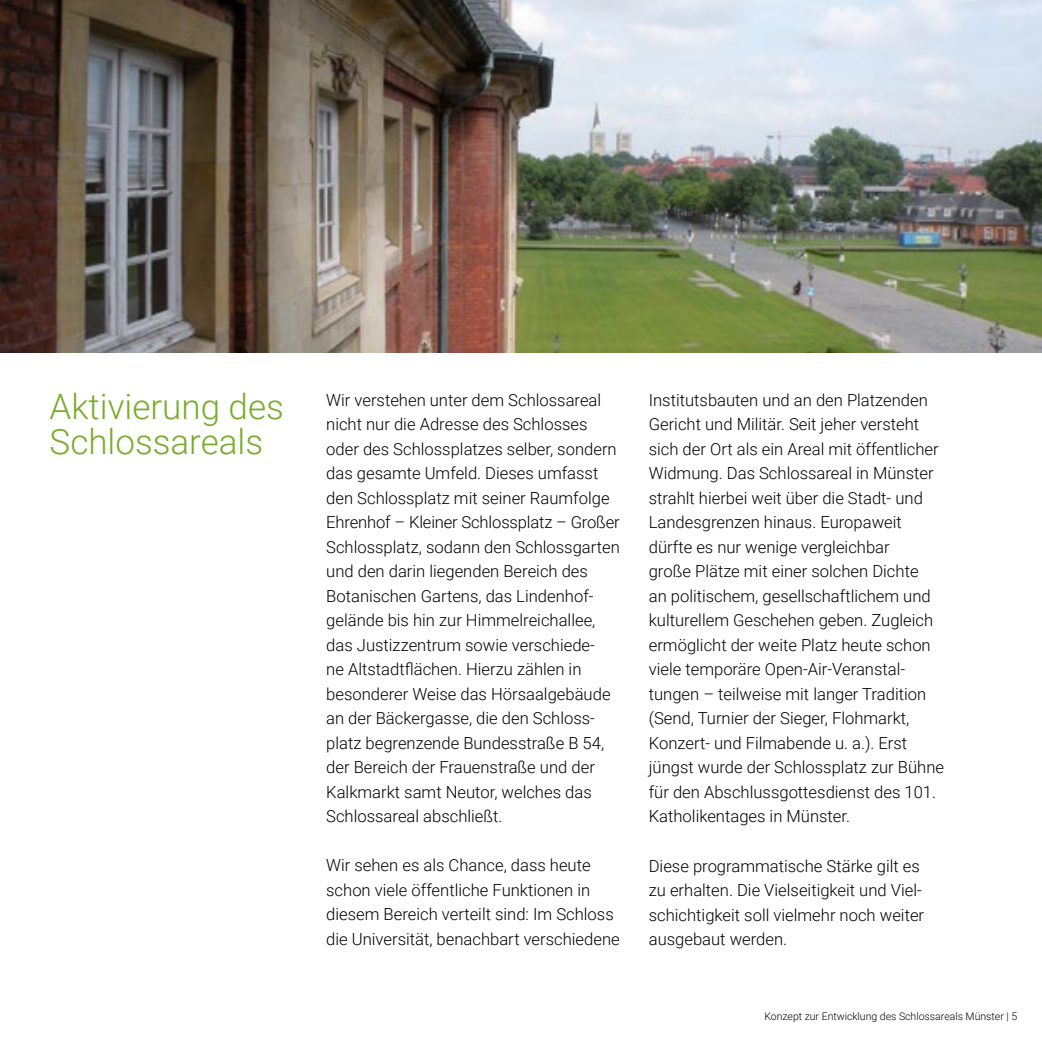
<style>
.page{position:relative;width:1042px;height:1042px;background:#fff}
.page>*{position:absolute;margin:0;border:0;box-sizing:border-box;transform-origin:0 0}
.t1{font:300 35px/35px "Roboto";color:#79ac2c}
.t2{font:300 16.62px/24.5px "Roboto";color:#000}
.t3{font:300 10.5px "Roboto";color:#000}
</style>
<div class="page">
<img style="left:1px;top:0;width:1041px;height:352px">
<h1 class="t1" style="left:50px;top:390px;width:236px">Aktivierung des<br>Schlossareals</h1>
<p class="t2" style="left:326px;top:388px;width:295px">Wir verstehen unter dem Schlossareal nicht nur die Adresse des Schlosses oder des Schlossplatzes selber, sondern das gesamte Umfeld. Dieses umfasst den Schlossplatz mit seiner Raumfolge Ehrenhof – Kleiner Schlossplatz – Großer Schlossplatz, sodann den Schlossgarten und den darin liegenden Bereich des Botanischen Gartens, das Lindenhof&shy;gelände bis hin zur Himmelreichallee, das Justizzentrum sowie verschiede-<br>ne Altstadtflächen. Hierzu zählen in besonderer Weise das Hörsaalgebäude an der Bäckergasse, die den Schloss&shy;platz begrenzende Bundesstraße B 54, der Bereich der Frauenstraße und der Kalkmarkt samt Neutor, welches das Schlossareal abschließt.</p>
<p class="t2" style="left:326px;top:853px;width:295px">Wir sehen es als Chance, dass heute schon viele öffentliche Funktionen in diesem Bereich verteilt sind: Im Schloss die Universität, benachbart verschiedene</p>
<p class="t2" style="left:649px;top:388px;width:297px">Institutsbauten und an den Platzenden Gericht und Militär. Seit jeher versteht sich der Ort als ein Areal mit öffentlicher Widmung. Das Schlossareal in Münster strahlt hierbei weit über die Stadt- und Landesgrenzen hinaus. Europaweit dürfte es nur wenige vergleichbar<br>große Plätze mit einer solchen Dichte<br>an politischem, gesellschaftlichem und kulturellem Geschehen geben. Zugleich ermöglicht der weite Platz heute schon viele temporäre Open-Air-Veranstal&shy;tungen – teilweise mit langer Tradition (Send, Turnier der Sieger, Flohmarkt, Konzert- und Filmabende u. a.). Erst jüngst wurde der Schlossplatz zur Bühne für den Abschlussgottesdienst des 101.<br>Katholikentages in Münster.</p>
<p class="t2" style="left:649px;top:853px;width:277px">Diese programmatische Stärke gilt es zu erhalten. Die Vielseitigkeit und Viel&shy;schichtigkeit soll vielmehr noch weiter ausgebaut werden.</p>
<p class="t3" style="left:764px;top:1010px;width:254px">Konzept zur Entwicklung des Schlossareals Münster | 5</p>
</div>
